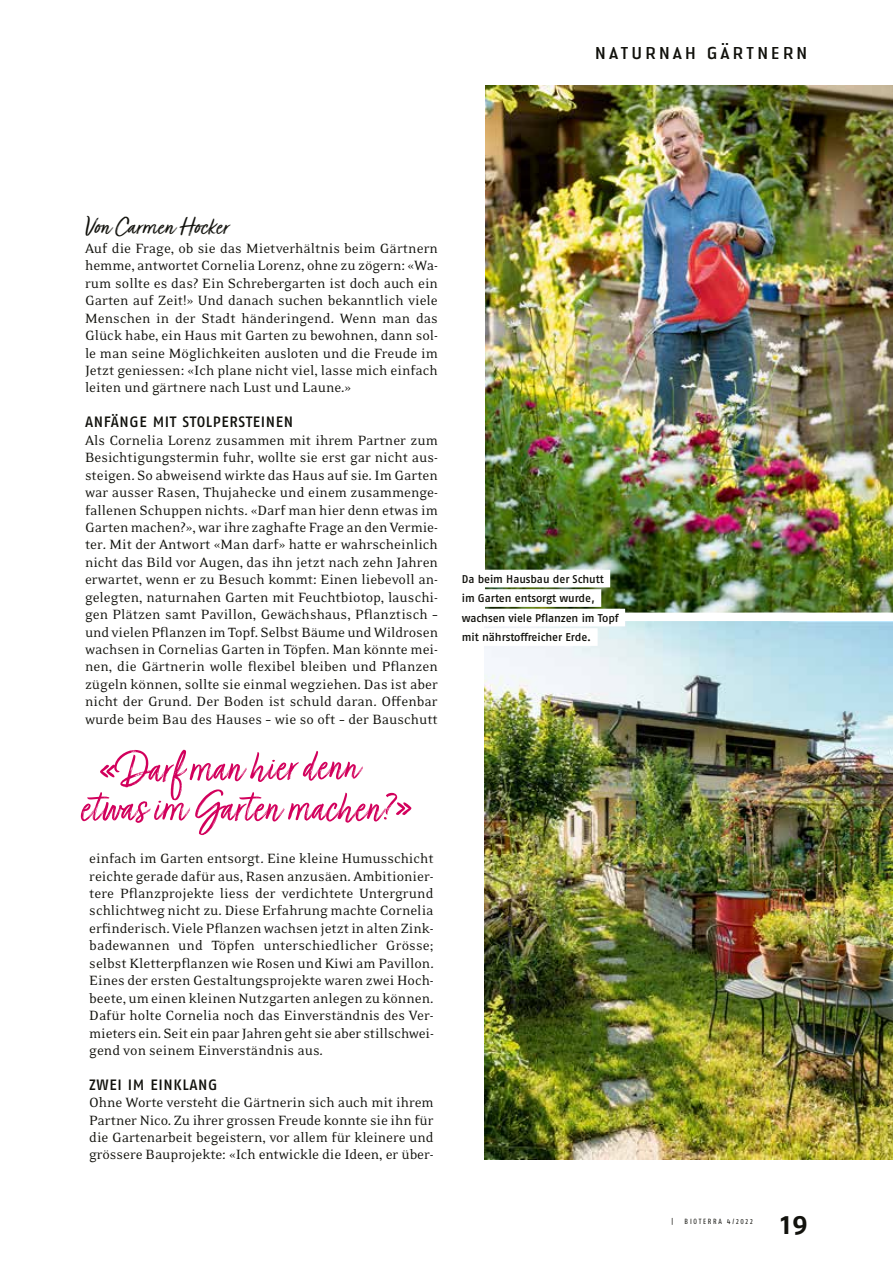
<style>
.page{position:relative;width:893px;height:1263px;background:#fff}
.page>*{position:absolute;margin:0;border:0;box-sizing:border-box;transform-origin:0 0}
.t1{font:51.15px "Turbinado Light Dry Pro";color:#d2005c}
.t2{font:27px "Turbinado Light Dry Pro";color:#12120d;scale:1.2 1}
.t3{font:700 27px "Fago No Lf";color:#12120d}
.t4{font:18px "Authentic Sans Pro";letter-spacing:.1em;color:#12120d}
.t5{font:15.3px/17.4px "Eidetic Neo OT";letter-spacing:-.005em;color:#12120d;text-align:justify}
.t6{font:500 15px "Fago No";letter-spacing:.04em;color:#12120d}
.t7{font:500 11.25px/19.5px "Fago No";letter-spacing:-.01em;color:#12120d}
.t8{font:7.5px "Fago Co Lf";letter-spacing:.24em;color:#12120d}
.t9{font:7.5px "Fago Co";color:#12120d}
</style>
<div class="page">
<img style="left:485px;top:621px;width:408px;height:538px">
<img style="left:485px;top:85px;width:408px;height:527px">
<div style="left:455px;top:570px;width:155px;height:17px;background:#fff"></div>
<div style="left:455px;top:589px;width:146px;height:18px;background:#fff"></div>
<div style="left:455px;top:609px;width:170px;height:17px;background:#fff"></div>
<div style="left:455px;top:628px;width:143px;height:18px;background:#fff"></div>
<p class="t4" style="left:595px;top:41px;width:215px">NATURNAH GÄRTNERN</p>
<h2 class="t2" style="left:85px;top:211px;width:121px">Von Carmen Hocker</h2>
<p class="t5" style="left:85px;top:240px;width:354px">Auf die Frage, ob sie das Mietverhältnis beim Gärtnern hemme, antwortet Cornelia Lorenz, ohne zu zögern: «Wa&shy;rum sollte es das? Ein Schrebergarten ist doch auch ein Garten auf Zeit!» Und danach suchen bekanntlich viele Menschen in der Stadt händeringend. Wenn man das Glück habe, ein Haus mit Garten zu bewohnen, dann sol&shy;le man seine Möglichkeiten ausloten und die Freude im Jetzt geniessen: «Ich plane nicht viel, lasse mich einfach leiten und gärtnere nach Lust und Laune.»</p>
<p class="t6" style="left:85px;top:413px;width:210px">ANFÄNGE MIT STOLPERSTEINEN</p>
<p class="t5" style="left:85px;top:432px;width:355px">Als Cornelia Lorenz zusammen mit ihrem Partner zum Besichtigungstermin fuhr, wollte sie erst gar nicht aus&shy;steigen. So abweisend wirkte das Haus auf sie. Im Garten war ausser Rasen, Thujahecke und einem zusammenge&shy;fallenen Schuppen nichts. «Darf man hier denn etwas im Garten machen?», war ihre zaghafte Frage an den Vermie&shy;ter. Mit der Antwort «Man darf» hatte er wahrscheinlich nicht das Bild vor Augen, das ihn jetzt nach zehn Jahren erwartet, wenn er zu Besuch kommt: Einen liebevoll an&shy;gelegten, naturnahen Garten mit Feuchtbiotop, lauschi&shy;gen Plätzen samt Pavillon, Gewächshaus, Pflanztisch – und vielen Pflanzen im Topf. Selbst Bäume und Wildrosen wachsen in Cornelias Garten in Töpfen. Man könnte mei&shy;nen, die Gärtnerin wolle flexibel bleiben und Pflanzen zügeln können, sollte sie einmal wegziehen. Das ist aber nicht der Grund. Der Boden ist schuld daran. Offenbar wurde beim Bau des Hauses – wie so oft – der Bauschutt</p>
<h1 class="t1" style="left:98px;top:742px;width:262px;rotate:-1deg">«Darf man hier denn</h1>
<h1 class="t1" style="left:80px;top:779px;width:334px">etwas im Garten machen?»</h1>
<p class="t5" style="left:89px;top:850px;width:346px">einfach im Garten entsorgt. Eine kleine Humusschicht reichte gerade dafür aus, Rasen anzusäen. Ambitionier&shy;tere Pflanzprojekte liess der verdichtete Untergrund schlichtweg nicht zu. Diese Erfahrung machte Cornelia erfinderisch. Viele Pflanzen wachsen jetzt in alten Zink&shy;badewannen und Töpfen unterschiedlicher Grösse; selbst Kletterpflanzen wie Rosen und Kiwi am Pavillon.<br>Eines der ersten Gestaltungsprojekte waren zwei Hoch&shy;beete, um einen kleinen Nutzgarten anlegen zu können.<br>Dafür holte Cornelia noch das Einverständnis des Ver&shy;mieters ein. Seit ein paar Jahren geht sie aber stillschwei&shy;gend von seinem Einverständnis aus.</p>
<p class="t6" style="left:89px;top:1076px;width:130px">ZWEI IM EINKLANG</p>
<p class="t5" style="left:89px;top:1094px;width:346px">Ohne Worte versteht die Gärtnerin sich auch mit ihrem Partner Nico. Zu ihrer grossen Freude konnte sie ihn für die Gartenarbeit begeistern, vor allem für kleinere und grössere Bauprojekte: «Ich entwickle die Ideen, er über-</p>
<p class="t7" style="left:462px;top:569px;width:158px">Da beim Hausbau der Schutt im Garten entsorgt wurde, wachsen viele Pflanzen im Topf mit nährstoffreicher Erde.</p>
<p class="t9" style="left:671px;top:1217px;width:3px">|</p>
<p class="t8" style="left:685px;top:1217px;width:70px">BIOTERRA 4/2022</p>
<h2 class="t3" style="left:781px;top:1209px;width:29px">19</h2>
</div>
